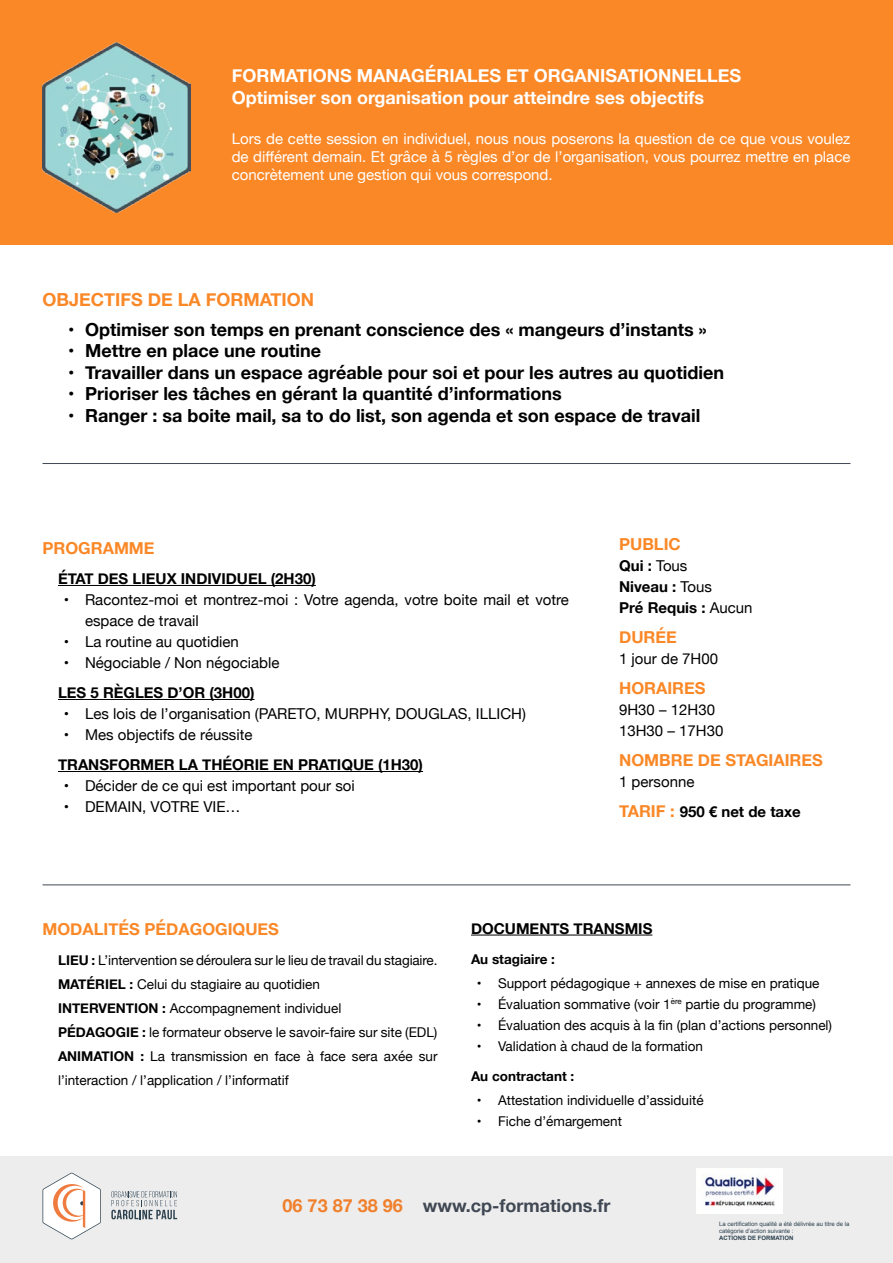
<style>
.page{position:relative;width:893px;height:1263px;background:#fff}
.page>*{position:absolute;margin:0;border:0;box-sizing:border-box;transform-origin:0 0}
.t1{font:700 18px "Helvetica Neue";color:#000}
.t2{font:700 18px/21.6px "Helvetica Neue";color:#fff}
.t3{font:700 18px "Helvetica Neue";color:#404854}
.t4{font:700 18px "Helvetica Neue";color:#fa8827}
.t5{font:700 16.5px "Helvetica Neue";color:#fa8827}
.t6{font:15px/21px "Helvetica Neue";color:#000}
.t7{font:15px/18px "Helvetica Neue";color:#fff;text-align:justify}
.t8{font:700 15px/21px "Helvetica Neue";color:#000}
.t9{font:13.5px/24px "Helvetica Neue";color:#000}
.t10{font:700 13.5px "Helvetica Neue";color:#000}
.t11{font:6px/7.2px "Arial";color:#2f4351}
.t12{font:700 6px "Arial";color:#2f4351}
.s1{font-weight:400}
.s2{font-size:16.5px;color:#fa8827}
.s3{font-weight:700}
.s4{color:#f0802c}
</style>
<div class="page">
<div style="left:0;top:0;width:893px;height:244px;background:#fa8827"></div>
<div style="left:0;top:1157px;width:893px;height:106px;background:#ededed"></div>
<img style="left:697px;top:1168px;width:85px;height:46px">
<svg style="left:43px;top:1172px;width:58px;height:67px"></svg>
<svg style="left:111px;top:1191px;width:66px;height:28px"></svg>
<img style="left:43px;top:43px;width:148px;height:170px">
<hr style="left:58px;top:585px;width:258px;height:1px;background:#000">
<hr style="left:58px;top:699px;width:196px;height:1px;background:#000">
<hr style="left:58px;top:771px;width:365px;height:1px;background:#000">
<hr style="left:471px;top:935px;width:181px;height:1px;background:#000">
<hr style="left:43px;top:463px;width:807px;height:1px;background:#404854">
<hr style="left:43px;top:884px;width:807px;height:1px;background:#404854">
<h1 class="t2" style="left:232px;top:66px;width:511px">FORMATIONS MANAGÉRIALES ET ORGANISATIONNELLES<br>Optimiser son organisation pour atteindre ses objectifs</h1>
<p class="t7" style="left:232px;top:130px;width:620px">Lors de cette session en individuel, nous nous poserons la question de ce que vous voulez de différent demain. Et grâce à 5 règles d’or de l’organisation, vous pourrez mettre en place concrètement une gestion qui vous correspond.</p>
<h1 class="t4" style="left:43px;top:285px;width:273px">OBJECTIFS DE LA FORMATION</h1>
<h1 class="t1" style="left:68px;top:315px;width:640px">• Optimiser son temps en prenant conscience des « mangeurs d’instants »</h1>
<h1 class="t1" style="left:68px;top:337px;width:255px">• Mettre en place une routine</h1>
<h1 class="t1" style="left:68px;top:358px;width:657px">• Travailler dans un espace agréable pour soi et pour les autres au quotidien</h1>
<h1 class="t1" style="left:68px;top:380px;width:495px">• Prioriser les tâches en gérant la quantité d’informations</h1>
<h1 class="t1" style="left:68px;top:401px;width:634px">• Ranger : sa boite mail, sa to do list, son agenda et son espace de travail</h1>
<p class="t5" style="left:43px;top:535px;width:114px">PROGRAMME</p>
<p class="t8" style="left:58px;top:568px;width:259px">ÉTAT DES LIEUX INDIVIDUEL (2H30)</p>
<p class="t6" style="left:85px;top:590px;width:485px;text-indent:-21px">• Racontez-moi et montrez-moi : Votre agenda, votre boite mail et votre espace de travail</p>
<p class="t6" style="left:64px;top:632px;width:177px">• La routine au quotidien</p>
<p class="t6" style="left:64px;top:653px;width:217px">• Négociable / Non négociable</p>
<p class="t8" style="left:58px;top:682px;width:198px">LES 5 RÈGLES D’OR (3H00)</p>
<p class="t6" style="left:64px;top:704px;width:464px">• Les lois de l’organisation (PARETO, MURPHY, DOUGLAS, ILLICH)</p>
<p class="t6" style="left:64px;top:725px;width:190px">• Mes objectifs de réussite</p>
<p class="t8" style="left:58px;top:754px;width:367px">TRANSFORMER LA THÉORIE EN PRATIQUE (1H30)</p>
<p class="t6" style="left:64px;top:776px;width:293px">• Décider de ce qui est important pour soi</p>
<p class="t6" style="left:64px;top:797px;width:178px">• DEMAIN, VOTRE VIE…</p>
<p class="t5" style="left:619px;top:531px;width:63px">PUBLIC</p>
<p class="t8" style="left:619px;top:555px;width:135px">Qui : <span class="s1">Tous<br></span>Niveau : <span class="s1">Tous<br></span>Pré Requis : <span class="s1">Aucun</span></p>
<p class="t5" style="left:619px;top:624px;width:59px">DURÉE</p>
<p class="t6" style="left:619px;top:649px;width:100px">1 jour de 7H00</p>
<p class="t5" style="left:619px;top:675px;width:88px">HORAIRES</p>
<p class="t6" style="left:619px;top:700px;width:106px">9H30 – 12H30<br>13H30 – 17H30</p>
<p class="t5" style="left:619px;top:747px;width:205px">NOMBRE DE STAGIAIRES</p>
<p class="t8" style="left:619px;top:767px;width:183px;line-height:30px"><span class="s1">1 personne<br></span><span class="s2">TARIF :</span> 950 € net de taxe</p>
<p class="t5" style="left:43px;top:916px;width:238px">MODALITÉS PÉDAGOGIQUES</p>
<p class="t9" style="left:58px;top:949px;width:381px"><span class="s3">LIEU :</span> L’intervention se déroulera sur le lieu de travail du stagiaire.<br><span class="s3">MATÉRIEL :</span> Celui du stagiaire au quotidien<br><span class="s3">INTERVENTION :</span> Accompagnement individuel<br><span class="s3">PÉDAGOGIE :</span> le formateur observe le savoir-faire sur site (EDL)<br><span class="s3">ANIMATION :</span> La transmission en face à face sera axée sur l’interaction / l’application / l’informatif</p>
<p class="t8" style="left:471px;top:918px;width:183px">DOCUMENTS TRANSMIS</p>
<p class="t10" style="left:471px;top:948px;width:85px">Au stagiaire :</p>
<p class="t9" style="left:477px;top:971px;width:344px">• Support pédagogique + annexes de mise en pratique</p>
<p class="t9" style="left:477px;top:992px;width:341px">• Évaluation sommative (voir 1<sup>ère</sup> partie du programme)</p>
<p class="t9" style="left:477px;top:1013px;width:357px">• Évaluation des acquis à la fin (plan d’actions personnel)</p>
<p class="t9" style="left:477px;top:1034px;width:228px">• Validation à chaud de la formation</p>
<p class="t10" style="left:471px;top:1065px;width:105px">Au contractant :</p>
<p class="t9" style="left:477px;top:1088px;width:228px">• Attestation individuelle d’assiduité</p>
<p class="t9" style="left:477px;top:1109px;width:147px">• Fiche d’émargement</p>
<h1 class="t3" style="left:283px;top:1192px;width:329px"><span class="s4">06 73 87 38 96</span> www.cp-formations.fr</h1>
<p class="t11" style="left:719px;top:1220px;width:132px">La certification qualité a été délivrée au titre de la catégorie d’action suivante :</p>
<p class="t12" style="left:719px;top:1234px;width:76px">ACTIONS DE FORMATION</p>
</div>
